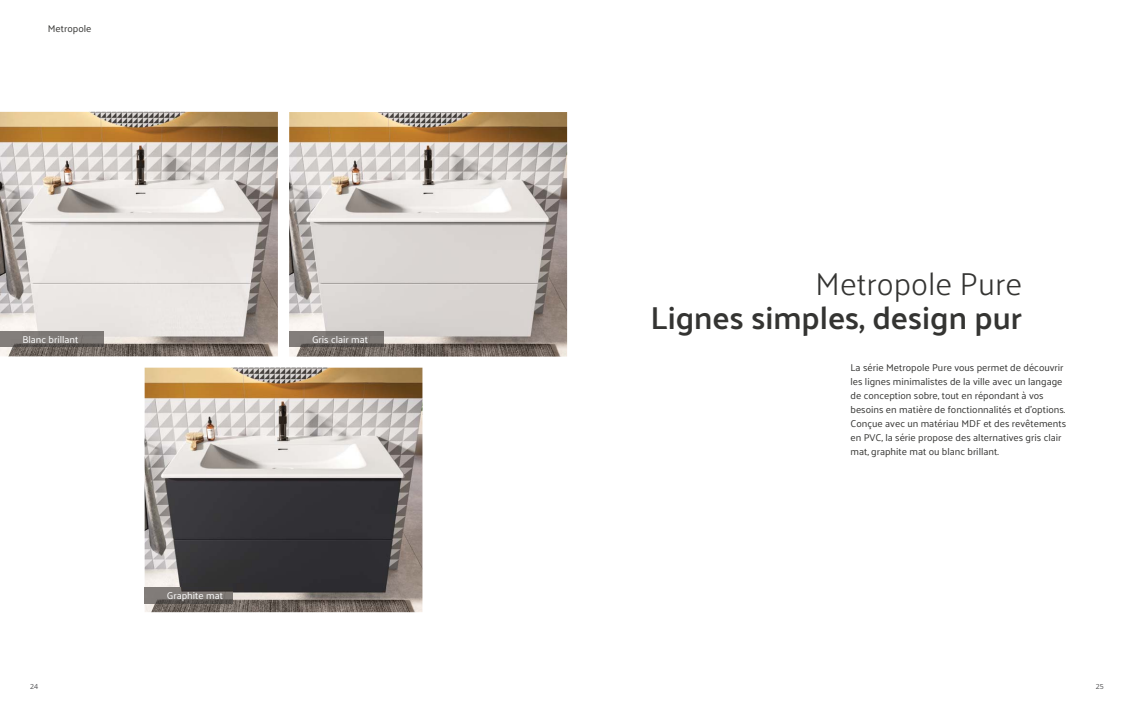
<style>
.page{position:relative;width:1134px;height:709px;background:#fff}
.page>*{position:absolute;margin:0;border:0;box-sizing:border-box;transform-origin:0 0}
.t1{font:600 32px "Palanquin";color:#343432}
.t2{font:300 32px "Palanquin";color:#343432}
.t3{font:10px/14px "Palanquin";color:#343432}
.t4{font:10px "Palanquin";color:#fff}
.t5{font:7px "Open Sans";color:#4c4c4e}
</style>
<div class="page">
<img style="left:0;top:112px;width:278px;height:244px">
<img style="left:289px;top:112px;width:278px;height:244px">
<img style="left:145px;top:367px;width:277px;height:245px">
<img style="left:0;top:332px;width:103px;height:14px">
<img style="left:289px;top:332px;width:95px;height:14px">
<img style="left:145px;top:587px;width:87px;height:17px">
<p class="t3" style="left:48px;top:23px;width:45px">Metropole</p>
<p class="t4" style="left:22px;top:336px;width:58px">Blanc brillant</p>
<p class="t4" style="left:312px;top:336px;width:58px">Gris clair mat</p>
<p class="t4" style="left:167px;top:591px;width:58px">Graphite mat</p>
<h1 class="t2" style="left:815px;top:273px;width:209px">Metropole Pure</h1>
<h1 class="t1" style="left:651px;top:307px;width:373px">Lignes simples, design pur</h1>
<p class="t3" style="left:850px;top:361px;width:217px">La série Metropole Pure vous permet de découvrir les lignes minimalistes de la ville avec un langage de conception sobre, tout en répondant à vos besoins en matière de fonctionnalités et d’options.<br>Conçue avec un matériau MDF et des revêtements en PVC, la série propose des alternatives gris clair mat, graphite mat ou blanc brillant.</p>
<p class="t5" style="left:30px;top:682px;width:10px">24</p>
<p class="t5" style="left:1096px;top:682px;width:10px">25</p>
</div>
